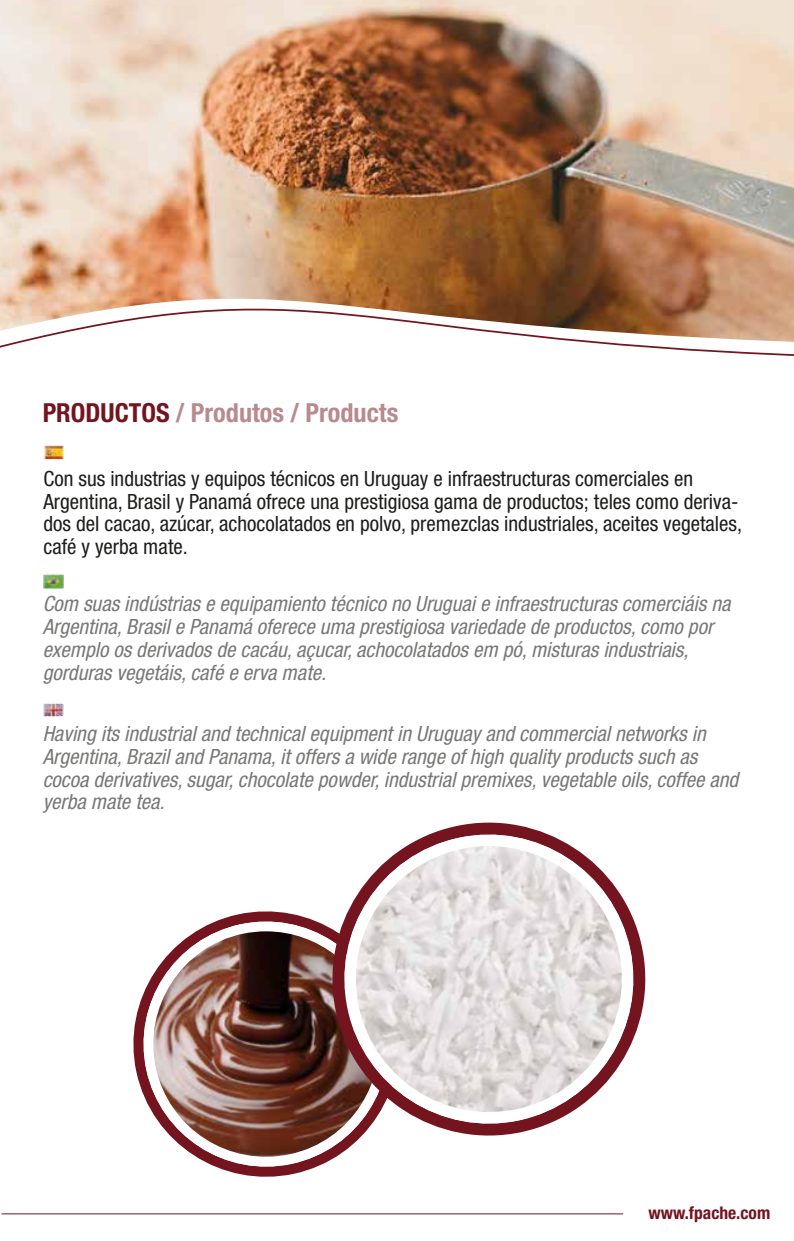
<style>
.page{position:relative;width:794px;height:1241px;background:#fff}
.page>*{position:absolute;margin:0;border:0;box-sizing:border-box;transform-origin:0 0}
.t1{font:700 condensed 26.25px "Helvetica Neue LT Std";color:rgb(115 20 30/.5)}
.t2{font:italic condensed 21px/22.8px "Helvetica Neue LT Std";color:rgb(29 29 27/.6)}
.t3{font:condensed 21px/22.8px "Helvetica Neue LT Std";color:#1d1d1b}
.t4{font:700 condensed 17.5px "Helvetica Neue LT Std";color:#73141e}
.s1{color:#73141e}
</style>
<div class="page">
<svg style="left:133px;top:911px;width:185px;height:266px"></svg>
<img style="left:143px;top:931px;width:204px;height:235px">
<svg style="left:318px;top:922px;width:44px;height:227px;background:#79524c"></svg>
<svg style="left:331px;top:822px;width:315px;height:314px"></svg>
<img style="left:343px;top:846px;width:291px;height:278px">
<svg style="left:0;top:342px;width:794px;height:14px"></svg>
<img style="left:0;top:0;width:794px;height:342px">
<img style="left:43px;top:574px;width:20px;height:16px">
<img style="left:43px;top:703px;width:20px;height:14px">
<img style="left:44px;top:445px;width:20px;height:15px">
<p class="t1" style="left:43px;top:396px;width:357px"><span class="s1">PRODUCTOS</span> / Produtos / Products</p>
<p class="t3" style="left:43px;top:467px;width:700px">Con sus industrias y equipos técnicos en Uruguay e infraestructuras comerciales en Argentina, Brasil y Panamá ofrece una prestigiosa gama de productos; teles como deriva&shy;dos del cacao, azúcar, achocolatados en polvo, premezclas industriales, aceites vegetales, café y yerba mate.</p>
<p class="t2" style="left:43px;top:593px;width:689px">Com suas indústrias e equipamiento técnico no Uruguai e infraestructuras comerciáis na Argentina, Brasil e Panamá oferece uma prestigiosa variedade de productos, como por exemplo os derivados de cacáu, açucar, achocolatados em pó, misturas industriais, gorduras vegetáis, café e erva mate.</p>
<p class="t2" style="left:43px;top:722px;width:697px">Having its industrial and technical equipment in Uruguay and commercial networks in Argentina, Brazil and Panama, it offers a wide range of high quality products such as cocoa derivatives, sugar, chocolate powder, industrial premixes, vegetable oils, coffee and yerba mate tea.</p>
<p class="t4" style="left:648px;top:1202px;width:123px">www.fpache.com</p>
</div>
